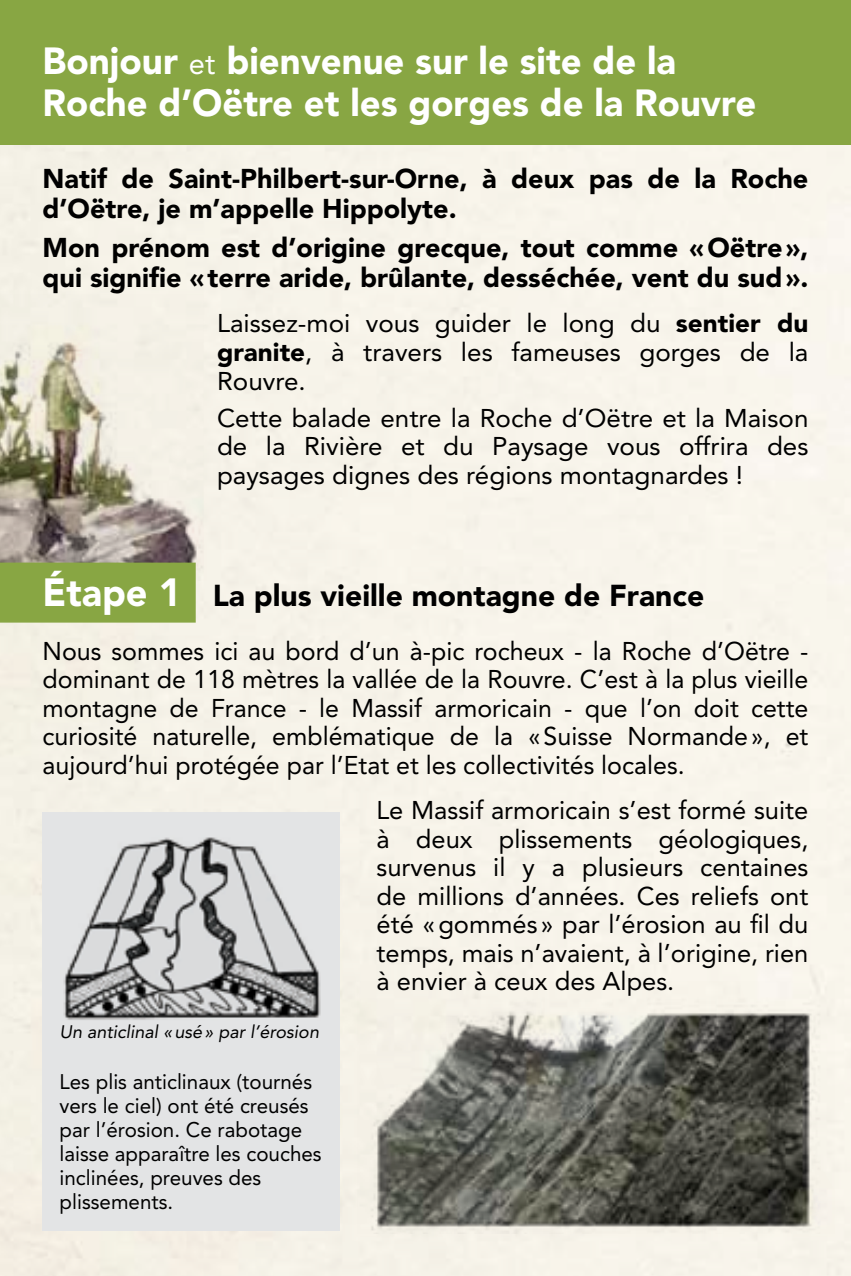
<style>
.page{position:relative;width:851px;height:1276px;background:#fff}
.page>*{position:absolute;margin:0;border:0;box-sizing:border-box;transform-origin:0 0}
.t1{font:900 37.5px/42px "Avenir LT Std";color:#fff}
.t2{font:900 30px "Avenir LT Std";color:#000}
.t3{font:900 27px/30px "Avenir LT Std";color:#000}
.t4{font:25.5px/28.5px "Avenir LT Std";color:#000;text-align:justify}
.t5{font:21px/24px "Avenir LT Std";color:#000}
.t6{font:italic 18px "Avenir LT Std";color:#000}
.s1{font-weight:400;font-size:30px}
.s2{font-weight:900}
.s3{font-size:39px;color:#fff}
</style>
<div class="page">
<img style="left:0;top:294px;width:204px;height:287px">
<div style="left:43px;top:812px;width:297px;height:418px;background:#e3e4e5"></div>
<img style="left:64px;top:837px;width:257px;height:183px">
<div style="left:0;top:0;width:850px;height:145px;background:#88a643"></div>
<img style="left:357px;top:982px;width:477px;height:251px">
<div style="left:0;top:562px;width:196px;height:60px;background:#88a643"></div>
<h1 class="t1" style="left:43px;top:40px;width:715px">Bonjour <span class="s1">et</span> bienvenue sur le site de la<br>Roche d’Oëtre et les gorges de la Rouvre</h1>
<p class="t3" style="left:43px;top:164px;width:767px">Natif de Saint-Philbert-sur-Orne, à deux pas de la Roche d’Oëtre, je m’appelle Hippolyte.</p>
<p class="t3" style="left:43px;top:232px;width:767px">Mon prénom est d’origine grecque, tout comme «Oëtre», qui signifie «terre aride, brûlante, desséchée, vent du sud».</p>
<p class="t4" style="left:217px;top:309px;width:593px">Laissez-moi vous guider le long du <span class="s2">sentier du granite</span>, à travers les fameuses gorges de la Rouvre.</p>
<p class="t4" style="left:217px;top:403px;width:593px">Cette balade entre la Roche d’Oëtre et la Maison de la Rivière et du Paysage vous offrira des paysages dignes des régions montagnardes !</p>
<p class="t2" style="left:43px;top:577px;width:663px"><span class="s3">Étape 1</span> La plus vieille montagne de France</p>
<p class="t4" style="left:43px;top:637px;width:767px">Nous sommes ici au bord d’un à-pic rocheux - la Roche d’Oëtre - dominant de 118 mètres la vallée de la Rouvre. C’est à la plus vieille montagne de France - le Massif armoricain - que l’on doit cette curiosité naturelle, emblématique de la «Suisse Normande», et aujourd’hui protégée par l’Etat et les collectivités locales.</p>
<p class="t4" style="left:376px;top:796px;width:433px">Le Massif armoricain s’est formé suite à deux plissements géologiques, survenus il y a plusieurs centaines de millions d’années. Ces reliefs ont été «gommés » par l’érosion au fil du temps, mais n’avaient, à l’origine, rien à envier à ceux des Alpes.</p>
<p class="t6" style="left:60px;top:1020px;width:261px">Un anticlinal «usé» par l’érosion</p>
<p class="t5" style="left:60px;top:1070px;width:263px">Les plis anticlinaux (tournés vers le ciel) ont été creusés par l’érosion. Ce rabotage laisse apparaître les couches inclinées, preuves des plissements.</p>
</div>
